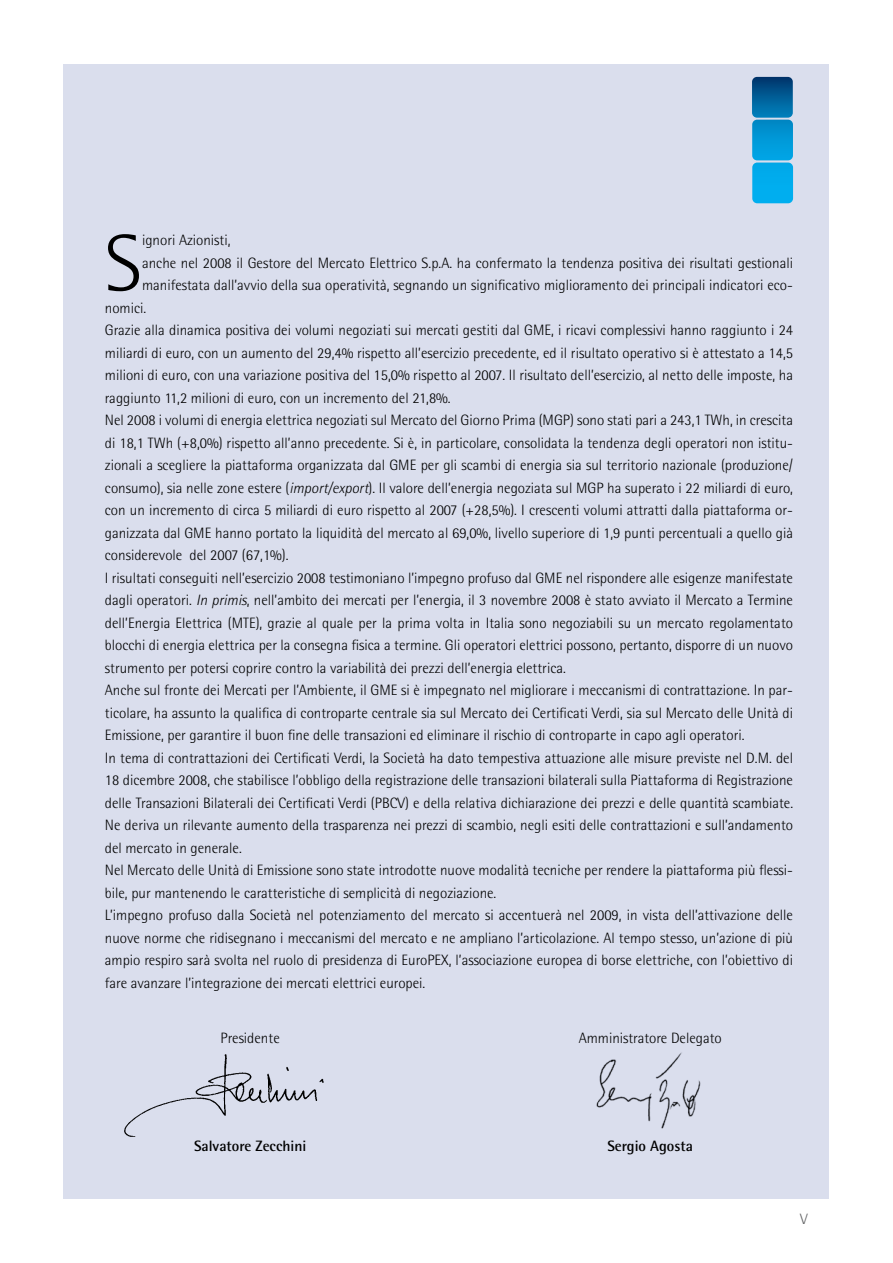
<style>
.page{position:relative;width:893px;height:1263px;background:#fff}
.page>*{position:absolute;margin:0;border:0;box-sizing:border-box;transform-origin:0 0}
.t1{font:300 80.25px "Rotis Semi Sans";color:#000}
.t2{font:300 15px "Rotis Semi Sans";color:#000}
.t3{font:700 15px "Rotis Semi Sans";color:#000}
.t4{font:300 15px "Rotis Semi Sans";color:#5f6062}
.s1{font-style:italic}
</style>
<div class="page">
<div style="left:64px;top:64px;width:765px;height:1134px;background:#dadeed"></div>
<svg style="left:752px;top:77px;width:41px;height:126px;background:#0b8eca"></svg>
<img style="left:124px;top:1054px;width:200px;height:83px">
<img style="left:596px;top:1052px;width:105px;height:77px">
<h1 class="t1" style="left:105px;top:217px;width:32px">S</h1>
<p class="t2" style="left:142px;top:232px;width:90px">ignori Azionisti,</p>
<p class="t2" style="left:142px;top:254px;width:652px">anche nel 2008 il Gestore del Mercato Elettrico S.p.A. ha confermato la tendenza positiva dei risultati gestionali</p>
<p class="t2" style="left:142px;top:277px;width:652px">manifestata dall’avvio della sua operatività, segnando un significativo miglioramento dei principali indicatori eco-</p>
<p class="t2" style="left:105px;top:299px;width:43px">nomici.</p>
<p class="t2" style="left:105px;top:322px;width:690px">Grazie alla dinamica positiva dei volumi negoziati sui mercati gestiti dal GM E, i ricavi complessivi hanno raggiunto i 24</p>
<p class="t2" style="left:105px;top:344px;width:690px">miliardi di euro, con un aumento del 29,4% rispetto all’esercizio precedente, ed il risultato operativo si è attestato a 14,5</p>
<p class="t2" style="left:105px;top:367px;width:690px">milioni di euro, con una variazione positiva del 15,0% rispetto al 2007. I l risultato dell’esercizio, al netto delle imposte, ha</p>
<p class="t2" style="left:105px;top:389px;width:347px">raggiunto 11,2 milioni di euro, con un incremento del 21,8%.</p>
<p class="t2" style="left:105px;top:412px;width:690px">Nel 2008 i volumi di energia elettrica negoziati sul Mercato del Giorno Prima (MGP) sono stati pari a 243,1 TWh, in crescita</p>
<p class="t2" style="left:105px;top:434px;width:690px">di 18,1 TWh (+8,0%) rispetto all’anno precedente. Si è, in particolare, consolidata la tendenza degli operatori non istitu-</p>
<p class="t2" style="left:105px;top:457px;width:690px">zionali a scegliere la piattaforma organizzata dal GM E per gli scambi di energia sia sul territorio nazionale (produzione/</p>
<p class="t2" style="left:105px;top:479px;width:690px">consumo), sia nelle zone estere (<span class="s1">import/export</span>). I l valore dell’energia negoziata sul MGP ha superato i 22 miliardi di euro,</p>
<p class="t2" style="left:105px;top:502px;width:690px">con un incremento di circa 5 miliardi di euro rispetto al 2007 (+28,5%). I crescenti volumi attratti dalla piattaforma or-</p>
<p class="t2" style="left:105px;top:524px;width:690px">ganizzata dal GM E hanno portato la liquidità del mercato al 69,0%, livello superiore di 1,9 punti percentuali a quello già</p>
<p class="t2" style="left:105px;top:547px;width:185px">considerevole del 2007 (67,1%).</p>
<p class="t2" style="left:105px;top:569px;width:690px">I risultati conseguiti nell’esercizio 2008 testimoniano l’impegno profuso dal GM E nel rispondere alle esigenze manifestate</p>
<p class="t2" style="left:105px;top:592px;width:690px">dagli operatori. <span class="s1">In primis</span>, nell’ambito dei mercati per l’energia, il 3 novembre 2008 è stato avviato il Mercato a Termine</p>
<p class="t2" style="left:105px;top:614px;width:690px">dell’Energia Elettrica (MTE), grazie al quale per la prima volta in Italia sono negoziabili su un mercato regolamentato</p>
<p class="t2" style="left:105px;top:637px;width:690px">blocchi di energia elettrica per la consegna fisica a termine. Gli operatori elettrici possono, pertanto, disporre di un nuovo</p>
<p class="t2" style="left:105px;top:659px;width:462px">strumento per potersi coprire contro la variabilità dei prezzi dell’energia elettrica.</p>
<p class="t2" style="left:105px;top:682px;width:690px">Anche sul fronte dei Mercati per l’Ambiente, il GM E si è impegnato nel migliorare i meccanismi di contrattazione. I n par-</p>
<p class="t2" style="left:105px;top:704px;width:690px">ticolare, ha assunto la qualifica di controparte centrale sia sul Mercato dei Certificati Verdi, sia sul Mercato delle Unità di</p>
<p class="t2" style="left:105px;top:727px;width:641px">Emissione, per garantire il buon fine delle transazioni ed eliminare il rischio di controparte in capo agli operatori.</p>
<p class="t2" style="left:105px;top:749px;width:690px">I n tema di contrattazioni dei Certificati Verdi, la Società ha dato tempestiva attuazione alle misure previste nel D.M. del</p>
<p class="t2" style="left:105px;top:772px;width:690px">18 dicembre 2008, che stabilisce l’obbligo della registrazione delle transazioni bilaterali sulla Piattaforma di Registrazione</p>
<p class="t2" style="left:105px;top:794px;width:690px">delle Transazioni Bilaterali dei Certificati Verdi (PBCV) e della relativa dichiarazione dei prezzi e delle quantità scambiate.</p>
<p class="t2" style="left:105px;top:817px;width:690px">Ne deriva un rilevante aumento della trasparenza nei prezzi di scambio, negli esiti delle contrattazioni e sull’andamento</p>
<p class="t2" style="left:105px;top:839px;width:138px">del mercato in generale.</p>
<p class="t2" style="left:105px;top:862px;width:690px">Nel Mercato delle Unità di Emissione sono state introdotte nuove modalità tecniche per rendere la piattaforma più flessi-</p>
<p class="t2" style="left:105px;top:884px;width:393px">bile, pur mantenendo le caratteristiche di semplicità di negoziazione.</p>
<p class="t2" style="left:105px;top:907px;width:690px">L’impegno profuso dalla Società nel potenziamento del mercato si accentuerà nel 2009, in vista dell’attivazione delle</p>
<p class="t2" style="left:105px;top:929px;width:690px">nuove norme che ridisegnano i meccanismi del mercato e ne ampliano l’articolazione. Al tempo stesso, un’azione di più</p>
<p class="t2" style="left:105px;top:952px;width:690px">ampio respiro sarà svolta nel ruolo di presidenza di EuroPEX, l’associazione europea di borse elettriche, con l’obiettivo di</p>
<p class="t2" style="left:105px;top:974px;width:322px">fare avanzare l’integrazione dei mercati elettrici europei.</p>
<p class="t2" style="left:221px;top:1029px;width:61px">Presidente</p>
<p class="t3" style="left:194px;top:1136px;width:114px">Salvatore Zecchini</p>
<p class="t2" style="left:579px;top:1029px;width:145px">Amministratore Delegato</p>
<p class="t3" style="left:607px;top:1136px;width:87px">Sergio Agosta</p>
<p class="t4" style="left:800px;top:1210px;width:9px">V</p>
</div>
